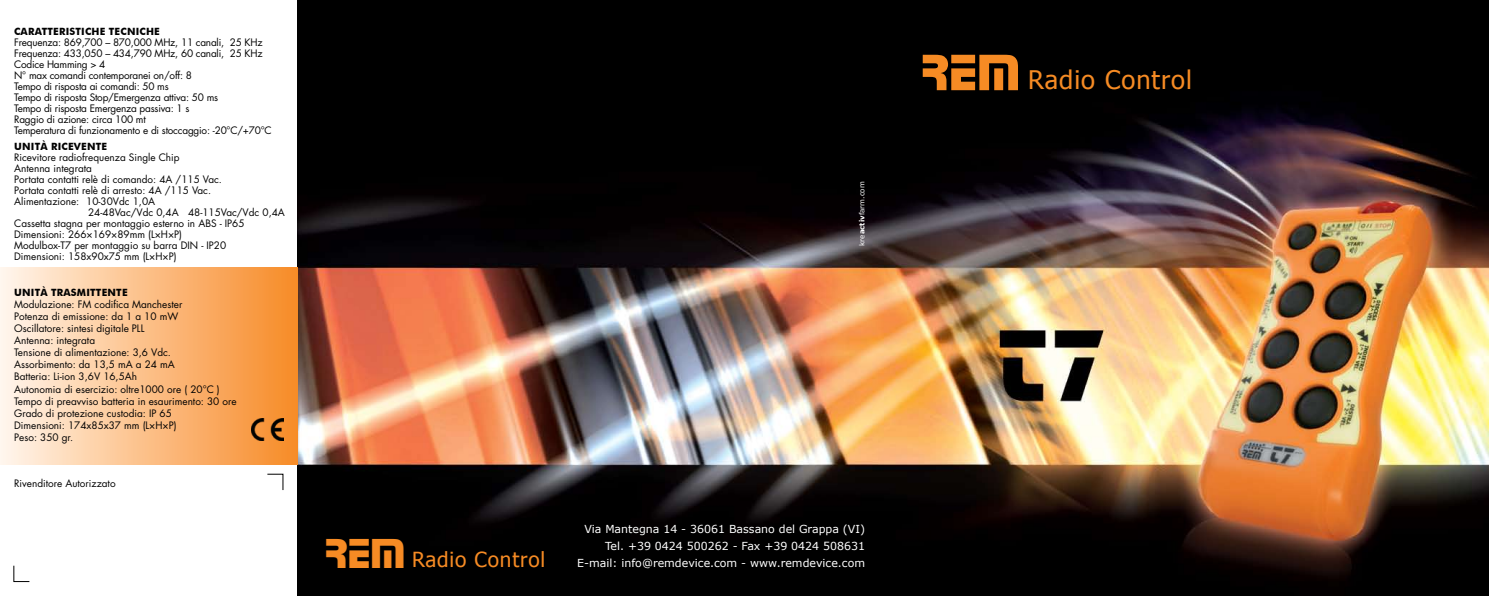
<style>
.page{position:relative;width:1489px;height:596px;background:#fff}
.page>*{position:absolute;margin:0;border:0;box-sizing:border-box;transform-origin:0 0}
.t1{font:25.5px "Tahoma";letter-spacing:.04em;color:#f68b24}
.t2{font:20.8px "Tahoma";letter-spacing:.04em;color:#f68b24}
.t3{font:11px/17px "Verdana";color:#fff;text-align:right}
.t4{font:10px/12px "Futura";color:#000}
.t5{font:10px/11px "Futura";letter-spacing:-.02em;color:#000}
.t6{font:700 10px "Futura BT";letter-spacing:.02em;color:#000}
.t7{font:7px "Verdana";color:#fff}
.s1{font-weight:700}
.s2{font-family:"Stop D";font-size:43.2px}
.s3{font-family:"Stop D";font-size:53.1px}
</style>
<div class="page">
<img style="left:298px;top:0;width:1190px;height:595px">
<div style="left:0;top:268px;width:298px;height:196px;background:linear-gradient(to right,#fff5eb,#f78a26)"></div>
<svg style="left:267px;top:473px;width:16px;height:17px"></svg>
<svg style="left:13px;top:565px;width:2px;height:16px"></svg>
<img style="left:251px;top:418px;width:32px;height:22px">
<p class="t6" style="left:14px;top:25px;width:147px">CARATTERISTICHE TECNICHE</p>
<p class="t5" style="left:14px;top:37px;width:259px">Frequenza: 869,700 – 870,000 MHz, 11 canali, 25 KHz Frequenza: 433,050 – 434,790 MHz, 60 canali, 25 KHz Codice Hamming &gt; 4<br>N° max comandi contemporanei on/off: 8<br>Tempo di risposta ai comandi: 50 ms<br>Tempo di risposta Stop/Emergenza attiva: 50 ms<br>Tempo di risposta Emergenza passiva: 1 s<br>Raggio di azione: circa 100 mt<br>Temperatura di funzionamento e di stoccaggio: -20°C/+70°C</p>
<p class="t6" style="left:14px;top:140px;width:15px">UNIT</p>
<p class="t6" style="left:40px;top:140px;width:48px">À RICEVENTE</p>
<p class="t4" style="left:14px;top:151px;width:167px">Ricevitore radiofrequenza Single Chip</p>
<p class="t4" style="left:14px;top:162px;width:79px">Antenna integrata</p>
<p class="t4" style="left:14px;top:173px;width:209px">Portata contatti relè di comando: 4A /115 Vac.</p>
<p class="t4" style="left:14px;top:184px;width:198px">Portata contatti relè di arresto: 4A /115 Vac.</p>
<p class="t4" style="left:14px;top:195px;width:142px">Alimentazione: 10-30Vdc 1,0A</p>
<p class="t4" style="left:88px;top:206px;width:198px">24-48Vac/Vdc 0,4A 48-115Vac/Vdc 0,4A</p>
<p class="t4" style="left:14px;top:217px;width:232px">Cassetta stagna per montaggio esterno in ABS - IP65</p>
<p class="t4" style="left:14px;top:228px;width:169px">Dimensioni: 266×169×89mm (L×H×P)</p>
<p class="t4" style="left:14px;top:239px;width:213px">Modulbox-T7 per montaggio su barra DIN - IP20</p>
<p class="t4" style="left:14px;top:250px;width:164px">Dimensioni: 158x90x75 mm (L×H×P)</p>
<p class="t6" style="left:14px;top:286px;width:15px">UNIT</p>
<p class="t6" style="left:40px;top:286px;width:24px">À TRAS</p>
<p class="t6" style="left:77px;top:286px;width:17px">MITTENTE</p>
<p class="t4" style="left:14px;top:298px;width:224px">Modulazione: FM codifica Manchester<br>Potenza di emissione: da 1 a 10 mW<br>Oscillatore: sintesi digitale PLL<br>Antenna: integrata<br>Tensione di alimentazione: 3,6 Vdc.<br>Assorbimento: da 13,5 mA a 24 mA<br>Batteria: Li-ion 3,6V 16,5Ah<br>Autonomia di esercizio: oltre1000 ore ( 20°C )<br>Tempo di preavviso batteria in esaurimento: 30 ore Grado di protezione custodia: IP 65<br>Dimensioni: 174x85x37 mm (L×H×P)<br>Peso: 350 gr.</p>
<p class="t4" style="left:14px;top:477px;width:103px">Rivenditore Autorizzato</p>
<p class="t7" style="left:857px;top:245px;width:65px;rotate:-90deg">kre<span class="s1">activ</span>farm.com</p>
<h2 class="t2" style="left:325px;top:545px;width:221px"><span class="s2">REM</span> Radio Control</h2>
<p class="t3" style="left:577px;top:520px;width:289px">Via Mantegna 14 - 36061 Bassano del Grappa (VI)<br>Tel. +39 0424 500262 - Fax +39 0424 508631<br>E-mail: info@remdevice.com - www.remdevice.com</p>
<h1 class="t1" style="left:921px;top:63px;width:272px"><span class="s3">REM</span> Radio Control</h1>
</div>
